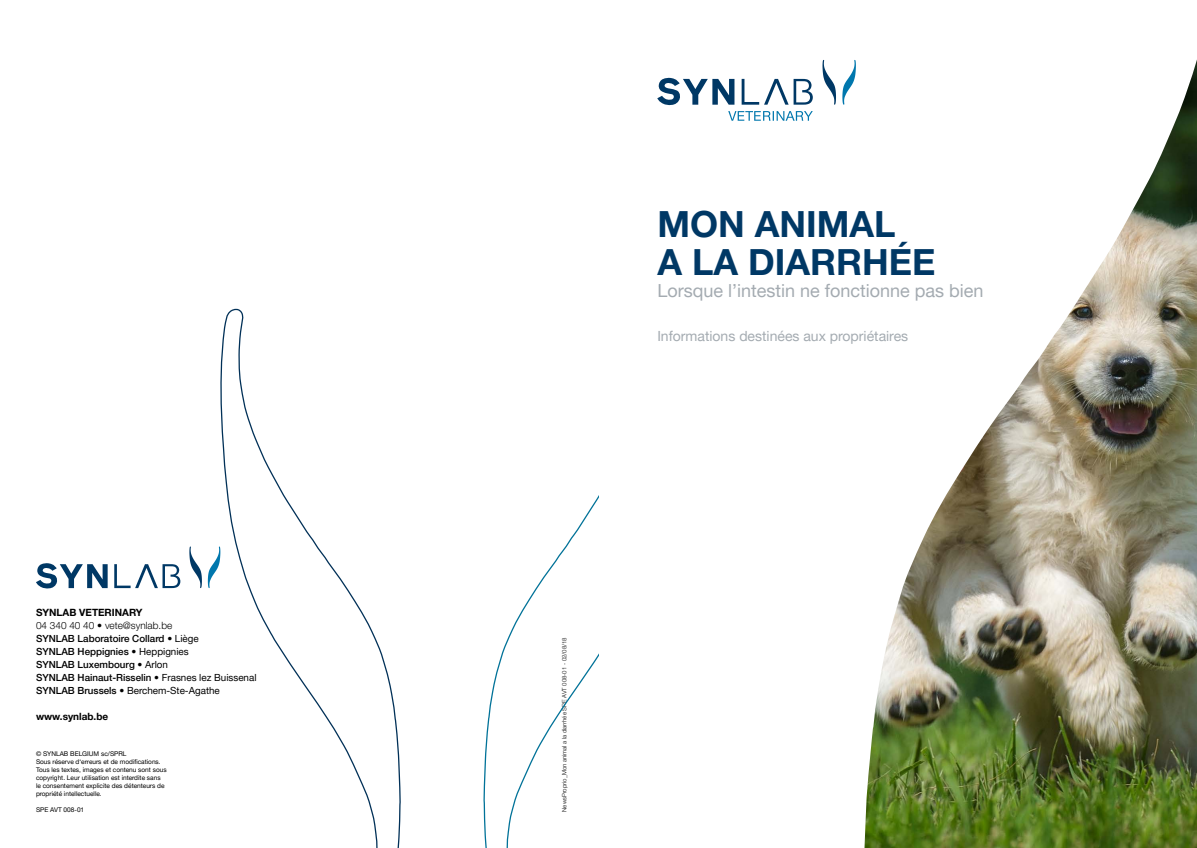
<style>
.page{position:relative;width:1197px;height:848px;background:#fff}
.page>*{position:absolute;margin:0;border:0;box-sizing:border-box;transform-origin:0 0}
.t1{font:700 36px/38px "Helvetica Neue LT Pro";color:#003865}
.t2{font:18px "Helvetica Neue LT Pro";color:#a4abb1}
.t3{font:14px "Helvetica Neue LT Pro";color:#a4abb1}
.t4{font:700 10px "Helvetica Neue LT Pro";color:#000}
.t5{font:300 10px "Helvetica Neue LT Pro";color:#000}
.t6{font:500 9.8px/13px "Helvetica Neue LT Pro";color:#000}
.t7{font:6.5px/8px "Helvetica Neue LT Pro";color:#000}
.t8{font:300 6px "Helvetica Neue LT Pro";color:#000}
.s1{font-weight:400}
</style>
<div class="page">
<svg style="left:208px;top:546px;width:12px;height:42px"></svg>
<svg style="left:189px;top:546px;width:13px;height:42px"></svg>
<svg style="left:36px;top:563px;width:72px;height:25px"></svg>
<svg style="left:114px;top:564px;width:66px;height:24px"></svg>
<svg style="left:220px;top:308px;width:180px;height:540px"></svg>
<svg style="left:483px;top:496px;width:115px;height:352px"></svg>
<svg style="left:842px;top:60px;width:13px;height:45px"></svg>
<svg style="left:822px;top:60px;width:14px;height:45px"></svg>
<svg style="left:657px;top:78px;width:155px;height:43px"></svg>
<img style="left:864px;top:63px;width:332px;height:785px">
<h3 class="t4" style="left:36px;top:606px;width:108px">SYNLAB VETERINARY</h3>
<h3 class="t5" style="left:36px;top:619px;width:138px">04 340 40 40 • vete@synlab.be</h3>
<h3 class="t6" style="left:36px;top:631px;width:222px">SYNLAB Laboratoire Collard • <span class="s1">Liège<br></span>SYNLAB Heppignies • <span class="s1">Heppignies<br></span>SYNLAB Luxembourg • <span class="s1">Arlon<br></span>SYNLAB Hainaut-Risselin • <span class="s1">Frasnes lez Buissenal </span>SYNLAB Brussels • <span class="s1">Berchem-Ste-Agathe</span></h3>
<h3 class="t4" style="left:36px;top:710px;width:74px">www.synlab.be</h3>
<p class="t7" style="left:36px;top:749px;width:132px">© SYNLAB BELGIUM sc/SPRL<br>Sous réserve d‘erreurs et de modifications.<br>Tous les textes, images et contenu sont sous copyright. Leur utilisation est interdite sans le consentement explicite des détenteurs de propriété intellectuelle.</p>
<p class="t7" style="left:36px;top:805px;width:50px">SPE AVT 008-01</p>
<h1 class="t1" style="left:657px;top:204px;width:279px">MON ANIMAL<br>A LA DIARRHÉE</h1>
<h2 class="t2" style="left:657px;top:279px;width:328px">Lorsque l’intestin ne fonctionne pas bien</h2>
<h3 class="t3" style="left:657px;top:327px;width:252px">Informations destinées aux propriétaires</h3>
<p class="t8" style="left:560px;top:811px;width:176px;rotate:-90deg">NewsProprio_Mon animal a la diarrhée SPE AVT 008-01 - 02/08/18</p>
</div>
